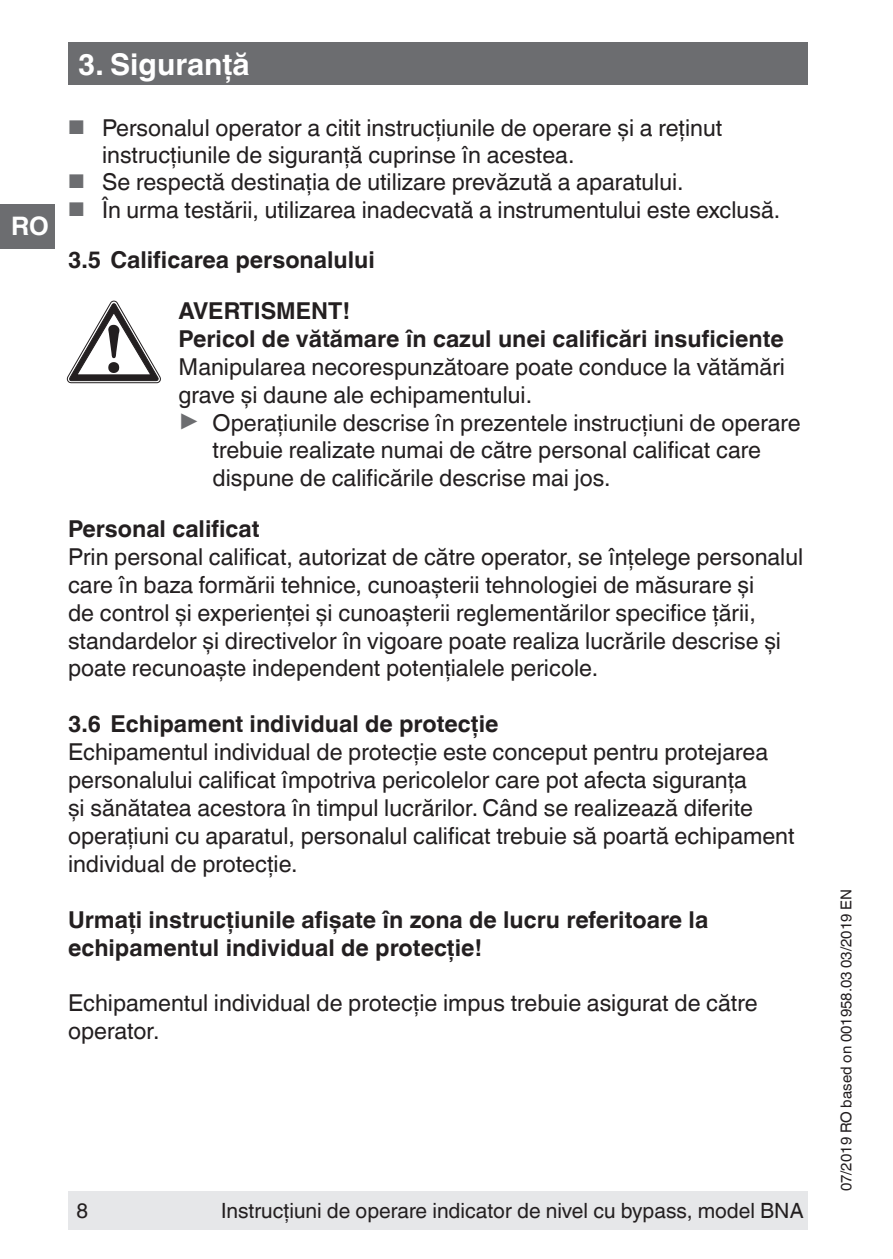
<style>
.page{position:relative;width:893px;height:1259px;background:#fff}
.page>*{position:absolute;margin:0;border:0;box-sizing:border-box;transform-origin:0 0}
.t1{font:700 30px "Helvetica World";color:#fff}
.t2{font:700 25.5px "Helvetica World";color:#fff}
.t3{font:23.4px/27.9px "Helvetica World";color:#231f20}
.t4{font:700 23.4px/27.9px "Helvetica World";color:#231f20}
.t5{font:21px "Helvetica World";color:#231f20}
.t6{font:15px "Helvetica World";color:#231f20}
.s1{font-size:19.8px;color:#6c6d70}
.s2{font-size:26.4px;color:#6c6d70}
</style>
<div class="page">
<div style="left:68px;top:1191px;width:740px;height:38px;background:#e6e7e9"></div>
<div style="left:68px;top:43px;width:740px;height:42px;background:#6c6d70"></div>
<div style="left:0;top:204px;width:55px;height:44px;background:#6c6d70"></div>
<svg style="left:67px;top:301px;width:94px;height:82px"></svg>
<p class="t2" style="left:11px;top:212px;width:39px">RO</p>
<p class="t1" style="left:78px;top:47px;width:173px">3. Siguranţă</p>
<p class="t3" style="left:102px;top:114px;width:622px;line-height:27px;text-indent:-34px"><span class="s1">■</span> Personalul operator a citit instrucțiunile de operare și a reținut instrucțiunile de siguranță cuprinse în acestea.</p>
<p class="t3" style="left:68px;top:168px;width:617px"><span class="s1">■</span> Se respectă destinația de utilizare prevăzută a aparatului.</p>
<p class="t3" style="left:68px;top:196px;width:714px"><span class="s1">■</span> În urma testării, utilizarea inadecvată a instrumentului este exclusă.</p>
<p class="t4" style="left:68px;top:246px;width:308px">3.5 Calificarea personalului</p>
<p class="t4" style="left:179px;top:297px;width:173px">AVERTISMENT!</p>
<p class="t4" style="left:179px;top:325px;width:607px">Pericol de vătămare în cazul unei calificări insuficiente</p>
<p class="t3" style="left:179px;top:353px;width:608px">Manipularea necorespunzătoare poate conduce la vătămări</p>
<p class="t3" style="left:179px;top:380px;width:355px">grave şi daune ale echipamentului.</p>
<p class="t3" style="left:179px;top:408px;width:624px"><span class="s2">▶</span> Operaţiunile descrise în prezentele instrucţiuni de operare</p>
<p class="t3" style="left:213px;top:436px;width:550px">trebuie realizate numai de către personal calificat care</p>
<p class="t3" style="left:213px;top:464px;width:399px">dispune de calificările descrise mai jos.</p>
<p class="t4" style="left:68px;top:515px;width:193px">Personal calificat</p>
<p class="t3" style="left:68px;top:543px;width:737px">Prin personal calificat, autorizat de către operator, se înţelege personalul care în baza formării tehnice, cunoaşterii tehnologiei de măsurare şi<br>de control şi experienţei şi cunoaşterii reglementărilor specifice ţării, standardelor şi directivelor în vigoare poate realiza lucrările descrise şi poate recunoaşte independent potenţialele pericole.</p>
<p class="t4" style="left:68px;top:710px;width:432px">3.6 Echipament individual de protecţie</p>
<p class="t3" style="left:68px;top:738px;width:728px">Echipamentul individual de protecţie este conceput pentru protejarea personalului calificat împotriva pericolelor care pot afecta siguranţa<br>şi sănătatea acestora în timpul lucrărilor. Când se realizează diferite operaţiuni cu aparatul, personalul calificat trebuie să poartă echipament individual de protecţie.</p>
<p class="t4" style="left:68px;top:905px;width:642px">Urmaţi instrucţiunile afişate în zona de lucru referitoare la echipamentul individual de protecţie!</p>
<p class="t3" style="left:68px;top:989px;width:691px">Echipamentul individual de protecţie impus trebuie asigurat de către operator.</p>
<p class="t5" style="left:77px;top:1198px;width:13px">8</p>
<p class="t5" style="left:221px;top:1198px;width:584px">Instrucțiuni de operare indicator de nivel cu bypass, model BNA</p>
<p class="t6" style="left:838px;top:1191px;width:303px;rotate:-90deg">07/2019 RO based on 001958.03 03/2019 EN</p>
</div>
